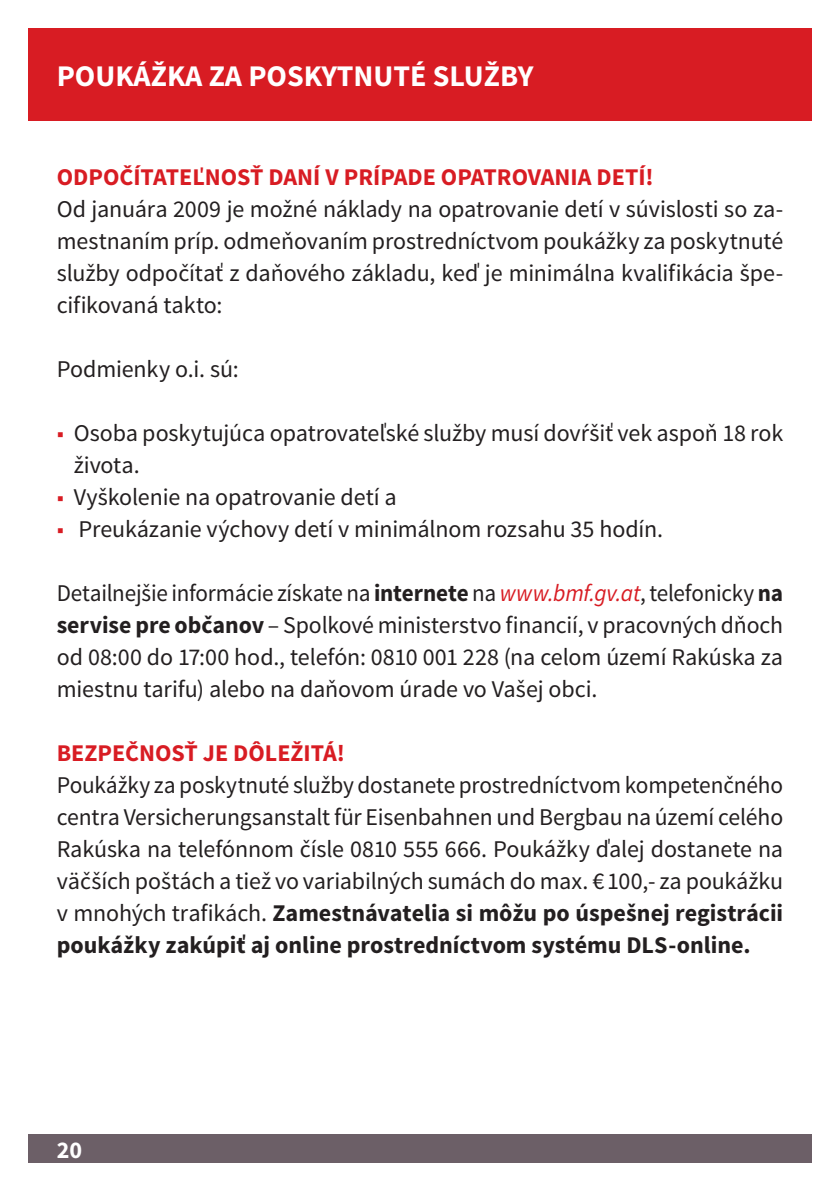
<style>
.page{position:relative;width:840px;height:1191px;background:#fff}
.page>*{position:absolute;margin:0;border:0;box-sizing:border-box;transform-origin:0 0}
.t1{font:700 30px "Source Sans Pro";color:#fff}
.Fliesstext{font:24px/32px "Source Sans Pro";letter-spacing:-.005em;color:#231f20;text-align:justify}
.Fliesstext-2{font:24px/32px "Source Sans Pro";letter-spacing:-.005em;color:#231f20;text-align:justify;scale:.96 1}
.Überschrift_2_Ebene{font:700 24px "Source Sans Pro";color:#d81c23}
.t2{font:700 24px "Source Sans Pro";color:#fff}
.s1{color:#d81c23}
.s2{font-weight:700}
.s3{font-style:italic;color:#d81c23}
</style>
<div class="page">
<div style="left:28px;top:1134px;width:783px;height:28px;background:#6c5f67"></div>
<div style="left:28px;top:28px;width:783px;height:93px;background:#d81c23"></div>
<p class="t1" style="left:57px;top:57px;width:478px">POUKÁŽKA ZA POSKYTNUTÉ SLUŽBY</p>
<p class="Überschrift_2_Ebene" style="left:57px;top:161px;width:598px">ODPOČÍTATEĽNOSŤ DANÍ V PRÍPADE OPATROVANIA DETÍ!</p>
<p class="Fliesstext" style="left:57px;top:193px;width:727px">Od januára 2009 je možné náklady na opatrovanie detí v súvislosti so za&shy;mestnaním príp. odmeňovaním prostredníctvom poukážky za poskytnuté služby odpočítať z daňového základu, keď je minimálna kvalifikácia špe&shy;cifikovaná takto:</p>
<p class="Fliesstext" style="left:57px;top:353px;width:183px">Podmienky o.i. sú:</p>
<p class="Fliesstext" style="left:74px;top:417px;width:710px;text-indent:-17px"><span class="s1">■</span> Osoba poskytujúca opatrovateľské služby musí dovŕšiť vek aspoň 18 rok života.</p>
<p class="Fliesstext" style="left:57px;top:481px;width:341px"><span class="s1">■</span> Vyškolenie na opatrovanie detí a</p>
<p class="Fliesstext" style="left:57px;top:513px;width:607px"><span class="s1">■</span> Preukázanie výchovy detí v minimálnom rozsahu 35 hodín.</p>
<p class="Fliesstext-2" style="left:57px;top:577px;width:757px">Detailnejšie informácie získate na <span class="s2">internete</span> na <span class="s3">www.bmf.gv.at</span>, telefonicky <span class="s2">na servise pre občanov</span> – Spolkové ministerstvo financií, v pracovných dňoch od 08:00 do 17:00 hod., telefón: 0810 001 228 (na celom území Rakúska za miestnu tarifu) alebo na daňovom úrade vo Vašej obci.</p>
<p class="Überschrift_2_Ebene" style="left:57px;top:737px;width:289px">BEZPEČNOSŤ JE DÔLEŽITÁ!</p>
<p class="Fliesstext" style="left:57px;top:769px;width:727px">Poukážky za poskytnuté služby dostanete prostredníctvom kompetenčného centra Versicherungsanstalt für Eisenbahnen und Bergbau na území celého Rakúska na telefónnom čísle 0810 555 666. Poukážky ďalej dostanete na väčších poštách a tiež vo variabilných sumách do max. € 100,- za poukážku v mnohých trafikách. <span class="s2">Zamestnávatelia si môžu po úspešnej registrácii poukážky zakúpiť aj online prostredníctvom systému DLS-online.</span></p>
<p class="t2" style="left:57px;top:1134px;width:27px">20</p>
</div>
